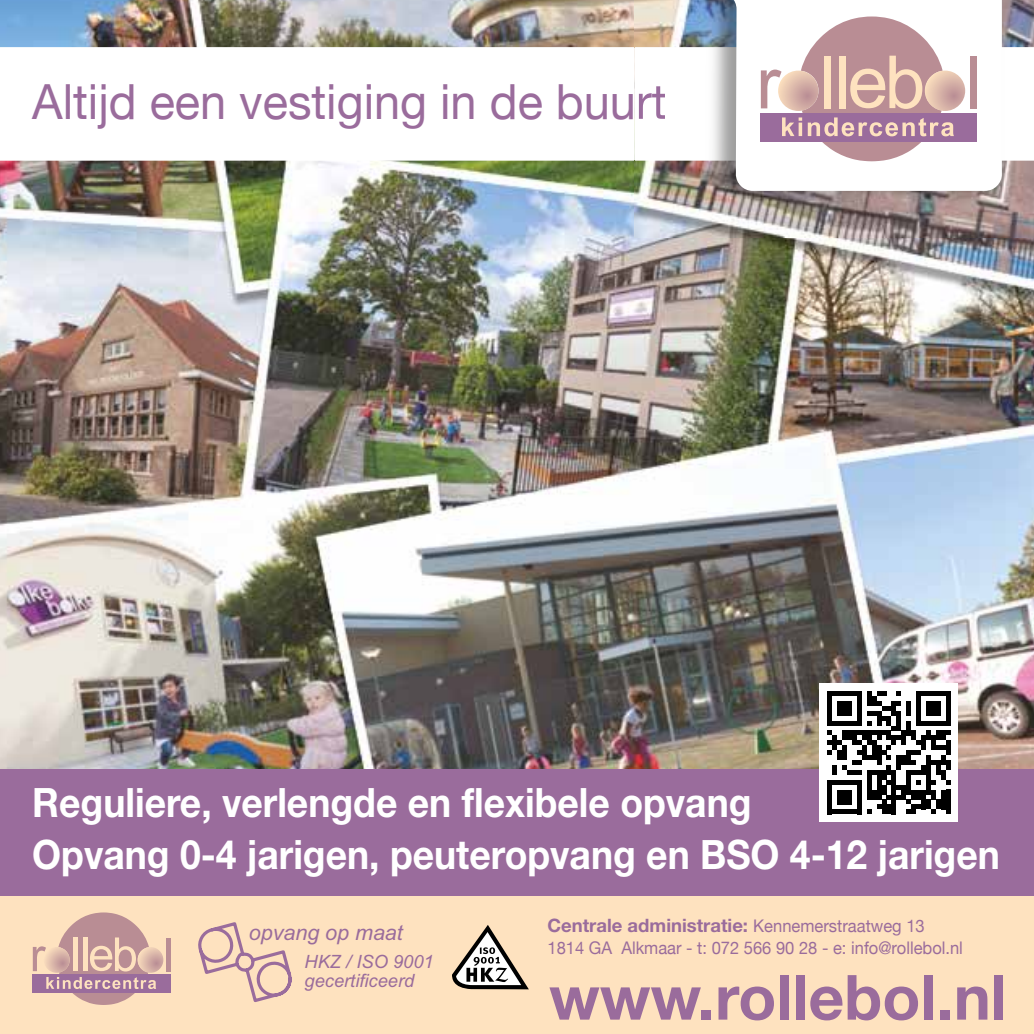
<style>
.page{position:relative;width:1034px;height:1034px;background:#fff}
.page>*{position:absolute;margin:0;border:0;box-sizing:border-box;transform-origin:0 0}
.t1{font:700 62.32px "Helvetica Neue";color:#9a6c9c}
.t2{font:48.38px "Helvetica Neue";color:#9a6c9c}
.t3{font:700 40.5px/52.2px "Helvetica Neue";color:#fff;scale:.92 1}
.t4{font:italic 21.38px "Arial";color:#9a6c9c}
.t5{font:700 18.45px "Helvetica Neue";color:#9a6c9c}
.t6{font:italic 18.22px/19.1px "Arial";color:#9a6c9c}
.t7{font:17.32px "Helvetica Neue";color:#9a6c9c;scale:.95 1}
.s1{font-weight:400;font-size:17.32px}
</style>
<div class="page">
<img style="left:0;top:0;width:1033px;height:769px">
<div style="left:0;top:769px;width:1033px;height:129px;background:#9a6c9c"></div>
<div style="left:0;top:896px;width:1033px;height:137px;background:#fee2bf"></div>
<div style="left:166px;top:937px;width:5px;height:34px;background:#b98d94"></div>
<div style="left:33px;top:974px;width:138px;height:18px;background:#9a6c9c"></div>
<svg style="left:33px;top:912px;width:129px;height:92px"></svg>
<svg style="left:137px;top:946px;width:26px;height:26px"></svg>
<svg style="left:44px;top:946px;width:26px;height:26px"></svg>
<svg style="left:452px;top:925px;width:76px;height:64px"></svg>
<svg style="left:198px;top:922px;width:94px;height:79px"></svg>
<div style="left:0;top:47px;width:634px;height:114px;background:#fff"></div>
<div style="left:819px;top:683px;width:138px;height:138px;background:#fff"></div>
<svg style="left:827px;top:691px;width:123px;height:123px"></svg>
<div style="left:945px;top:789px;width:5px;height:25px;background:#000"></div>
<img style="left:634px;top:0;width:399px;height:237px">
<img style="left:638px;top:86px;width:26px;height:33px">
<svg style="left:697px;top:0;width:304px;height:191px"></svg>
<svg style="left:821px;top:142px;width:100px;height:19px"></svg>
<div style="left:969px;top:56px;width:7px;height:52px;background:#b98d94"></div>
<div style="left:760px;top:113px;width:216px;height:29px;background:#9a6c9c"></div>
<svg style="left:760px;top:16px;width:202px;height:120px"></svg>
<svg style="left:924px;top:71px;width:40px;height:40px"></svg>
<svg style="left:778px;top:71px;width:40px;height:40px"></svg>
<p class="t2" style="left:32px;top:67px;width:635px">Altijd een vestiging in de buurt</p>
<p class="t3" style="left:32px;top:775px;width:1053px">Reguliere, verlengde en flexibele opvang<br>Opvang 0-4 jarigen, peuteropvang en BSO 4-12 jarigen</p>
<p class="t4" style="left:249px;top:918px;width:155px">opvang op maat</p>
<p class="t6" style="left:304px;top:952px;width:131px">HKZ / ISO 9001 gecertificeerd</p>
<p class="t5" style="left:547px;top:913px;width:378px">Centrale administratie: <span class="s1">Kennemerstraatweg 13</span></p>
<p class="t7" style="left:547px;top:935px;width:439px">1814 GA Alkmaar - t: 072 566 90 28 - e: info@rollebol.nl</p>
<h1 class="t1" style="left:549px;top:958px;width:459px">www.rollebol.nl</h1>
</div>
